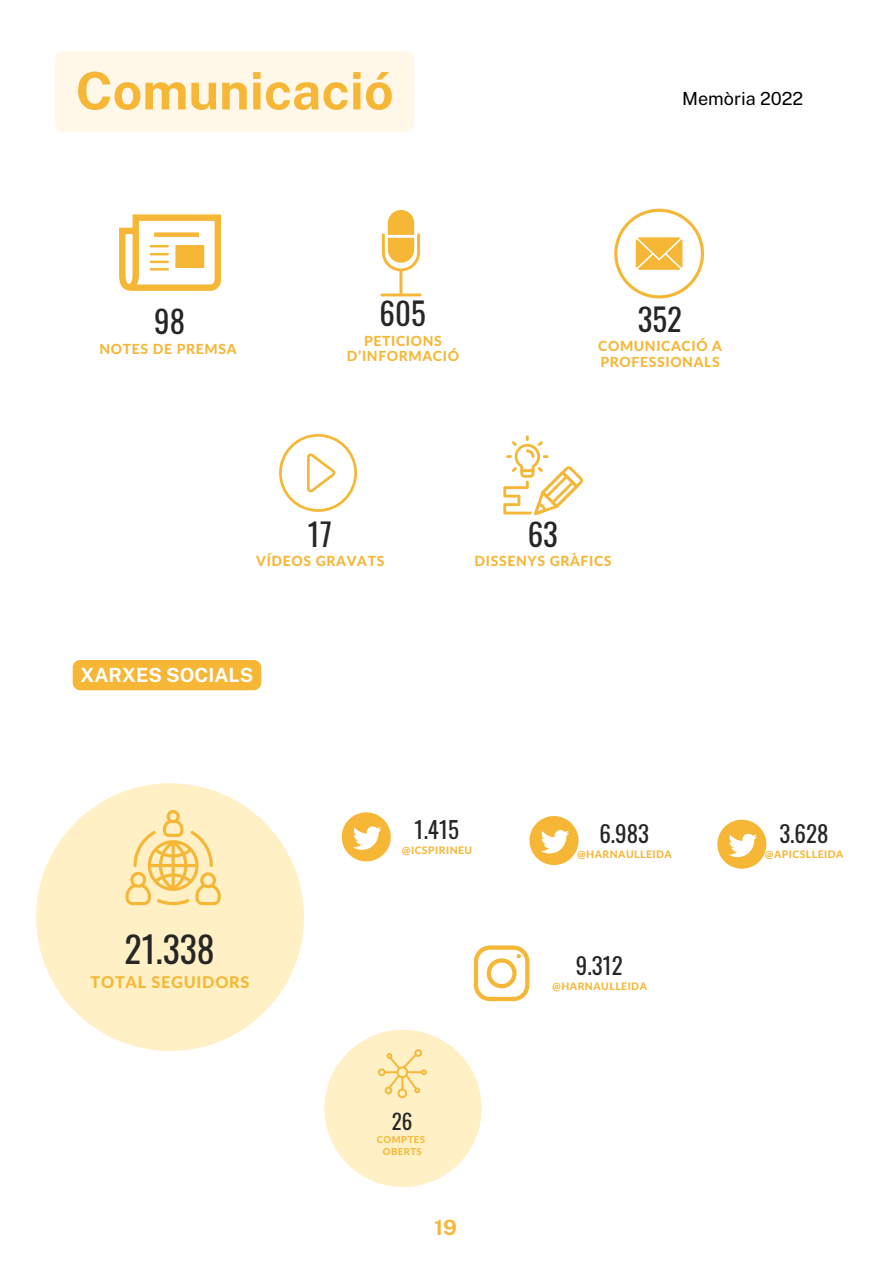
<style>
.page{position:relative;width:893px;height:1264px;background:#fff}
.page>*{position:absolute;margin:0;border:0;box-sizing:border-box;transform-origin:0 0}
.t1{font:700 51.75px "Public Sans";color:#f6b737}
.t2{font:35.85px "Oswald";color:#262626}
.t3{font:30.75px "Oswald";color:#262626}
.t4{font:22.95px "Oswald";color:#262626}
.t5{font:700 21px "Public Sans";color:#f6b737}
.t6{font:21px "Oswald";color:#262626}
.t7{font:700 19.5px "Public Sans";color:#fff}
.t8{font:18px "Public Sans";color:#000}
.t9{font:800 16.2px "Lato Latin";letter-spacing:.045em;color:#f6b737}
.t10{font:800 13.95px/15.8px "Lato Latin";letter-spacing:.045em;color:#f6b737;text-align:center}
.t11{font:800 10.35px "Lato Latin";letter-spacing:.045em;color:#f6b737}
.t12{font:800 9.45px "Lato Latin";letter-spacing:.045em;color:#f6b737}
</style>
<div class="page">
<svg style="left:119px;top:214px;width:102px;height:77px"></svg>
<svg style="left:380px;top:210px;width:41px;height:86px"></svg>
<svg style="left:614px;top:209px;width:90px;height:89px"></svg>
<svg style="left:279px;top:434px;width:77px;height:77px"></svg>
<svg style="left:503px;top:435px;width:80px;height:80px"></svg>
<div style="left:36px;top:783px;width:268px;height:268px;background:#fff0c5;border-radius:50%"></div>
<svg style="left:125px;top:810px;width:96px;height:96px"></svg>
<svg style="left:342px;top:812px;width:49px;height:49px"></svg>
<svg style="left:529px;top:816px;width:49px;height:49px"></svg>
<svg style="left:717px;top:819px;width:49px;height:49px"></svg>
<svg style="left:474px;top:945px;width:55px;height:56px"></svg>
<div style="left:324px;top:1029px;width:157px;height:157px;background:#fff0c5;border-radius:50%"></div>
<svg style="left:378px;top:1049px;width:49px;height:49px"></svg>
<div style="left:55px;top:51px;width:359px;height:81px;background:#fff8e9;border-radius:9px"></div>
<div style="left:73px;top:660px;width:188px;height:30px;background:#f6b737;border-radius:8px"></div>
<p class="t1" style="left:76px;top:60px;width:319px">Comunicació</p>
<p class="t8" style="left:682px;top:88px;width:123px">Memòria 2022</p>
<p class="t3" style="left:154px;top:297px;width:32px">98</p>
<p class="t10" style="left:99px;top:341px;width:139px">NOTES DE PREMSA</p>
<p class="t3" style="left:379px;top:289px;width:48px">605</p>
<p class="t10" style="left:347px;top:333px;width:114px">PETICIONS<br>D’INFORMACIÓ</p>
<p class="t3" style="left:637px;top:295px;width:46px">352</p>
<p class="t10" style="left:598px;top:339px;width:125px;text-align:left">COMUNICACIÓ A<br>PROFESSIONALS</p>
<p class="t3" style="left:308px;top:510px;width:26px">17</p>
<p class="t10" style="left:256px;top:554px;width:130px">VÍDEOS GRAVATS</p>
<p class="t7" style="left:80px;top:663px;width:174px">XARXES SOCIALS</p>
<p class="t3" style="left:527px;top:510px;width:32px">63</p>
<p class="t10" style="left:474px;top:554px;width:138px">DISSENYS GRÀFICS</p>
<p class="t2" style="left:125px;top:921px;width:92px">21.338</p>
<p class="t9" style="left:91px;top:975px;width:160px">TOTAL SEGUIDORS</p>
<p class="t4" style="left:414px;top:812px;width:46px">1.415</p>
<p class="t11" style="left:402px;top:845px;width:72px">@ICSPIRINEU</p>
<p class="t6" style="left:392px;top:1104px;width:22px">26</p>
<p class="t12" style="left:377px;top:1135px;width:50px">COMPTES</p>
<p class="t12" style="left:383px;top:1146px;width:40px">OBERTS</p>
<p class="t5" style="left:434px;top:1214px;width:24px">19</p>
<p class="t4" style="left:599px;top:815px;width:51px">6.983</p>
<p class="t11" style="left:577px;top:849px;width:96px">@HARNAULLEIDA</p>
<p class="t4" style="left:576px;top:947px;width:48px">9.312</p>
<p class="t11" style="left:552px;top:981px;width:96px">@HARNAULLEIDA</p>
<p class="t4" style="left:779px;top:815px;width:51px">3.628</p>
<p class="t11" style="left:764px;top:849px;width:80px">@APICSLLEIDA</p>
</div>
